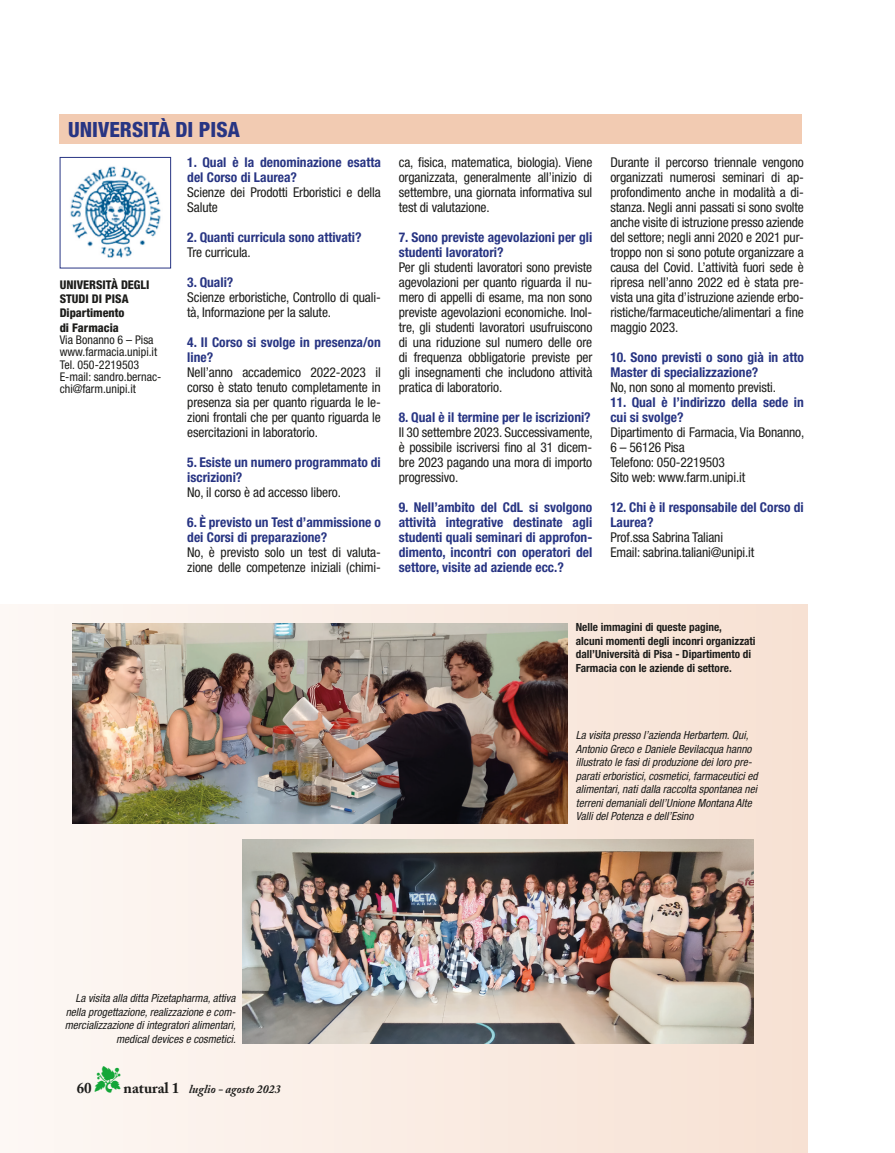
<style>
.page{position:relative;width:895px;height:1153px;background:#fff}
.page>*{position:absolute;margin:0;border:0;box-sizing:border-box;transform-origin:0 0}
.t1{font:800 condensed 21px "Helvetica Neue LT Std";color:#283583}
.t2{font:700 15px "Adobe Caslon Pro";color:#1d1d1b}
.tex{font:condensed 13.5px/15px "Helvetica Neue LT Std";letter-spacing:-.01em;color:#1d1d1b;text-align:justify}
.tit_blu{font:700 condensed 13.5px/15px "Helvetica Neue LT Std";color:#283583}
.t3{font:condensed 12px/12.3px "Helvetica Neue LT Std";color:#1d1d1b}
.t4{font:800 condensed 12px/14.4px "Helvetica Neue LT Std";color:#1d1d1b}
.t5{font:italic 700 12px "Adobe Caslon Pro";color:#1d1d1b}
.t6{font:italic condensed 11.25px/13.5px "Helvetica Neue LT Std";color:#1d1d1b}
.t7{font:700 condensed 11.25px/13.5px "Helvetica Neue LT Std";color:#1d1d1b}
.s1{color:#13a638}
.s2{font-style:normal;font-size:15px}
</style>
<div class="page">
<div style="left:0;top:604px;width:808px;height:548px;background:linear-gradient(to right,#fcf7f4,#f6e0d2)"></div>
<div style="left:60px;top:115px;width:742px;height:29px;background:#f2cbb2"></div>
<img style="left:70px;top:166px;width:91px;height:92px">
<div style="left:60px;top:157px;width:111px;height:111px;border:1px solid #283583"></div>
<img style="left:72px;top:623px;width:495px;height:200px">
<img style="left:243px;top:839px;width:511px;height:203px">
<p class="t1" style="left:68px;top:117px;width:173px">UNIVERSITÀ DI PISA</p>
<p class="t4" style="left:60px;top:277px;width:91px">UNIVERSITÀ DEGLI<br>STUDI DI PISA</p>
<p class="t4" style="left:60px;top:305px;width:66px">Dipartimento</p>
<p class="t4" style="left:60px;top:320px;width:61px">di Farmacia</p>
<p class="t3" style="left:60px;top:333px;width:95px">Via Bonanno 6 – Pisa</p>
<p class="t3" style="left:60px;top:346px;width:99px">www.farmacia.unipi.it</p>
<p class="t3" style="left:60px;top:358px;width:81px">Tel. 050-2219503</p>
<p class="t3" style="left:60px;top:370px;width:103px">E-mail: sandro.bernac&shy;chi@farm.unipi.it</p>
<p class="tit_blu" style="left:187px;top:154px;width:195px">1. Qual è la denominazione esatta del Corso di Laurea?</p>
<p class="tex" style="left:187px;top:184px;width:195px">Scienze dei Prodotti Erboristici e della<br>Salute</p>
<p class="tit_blu" style="left:187px;top:229px;width:176px">2. Quanti curricula sono attivati?</p>
<p class="tex" style="left:187px;top:244px;width:65px">Tre curricula.</p>
<p class="tit_blu" style="left:187px;top:274px;width:48px">3. Quali?</p>
<p class="tex" style="left:187px;top:289px;width:195px">Scienze erboristiche, Controllo di quali&shy;tà, Informazione per la salute.</p>
<p class="tit_blu" style="left:187px;top:334px;width:195px">4. Il Corso si svolge in presenza/on line?</p>
<p class="tex" style="left:187px;top:364px;width:195px">Nell’anno accademico 2022-2023 il corso è stato tenuto completamente in presenza sia per quanto riguarda le le&shy;zioni frontali che per quanto riguarda le esercitazioni in laboratorio.</p>
<p class="tit_blu" style="left:187px;top:454px;width:195px">5. Esiste un numero programmato di iscrizioni?</p>
<p class="tex" style="left:187px;top:484px;width:155px">No, il corso è ad accesso libero.</p>
<p class="tit_blu" style="left:187px;top:514px;width:195px">6. È previsto un Test d’ammissione o dei Corsi di preparazione?</p>
<p class="tex" style="left:187px;top:544px;width:195px">No, è previsto solo un test di valuta&shy;zione delle competenze iniziali (chimi-</p>
<p class="tex" style="left:399px;top:154px;width:195px">ca, fisica, matematica, biologia). Viene organizzata, generalmente all’inizio di settembre, una giornata informativa sul test di valutazione.</p>
<p class="tit_blu" style="left:399px;top:229px;width:195px">7. Sono previste agevolazioni per gli studenti lavoratori?</p>
<p class="tex" style="left:399px;top:259px;width:195px">Per gli studenti lavoratori sono previste agevolazioni per quanto riguarda il nu&shy;mero di appelli di esame, ma non sono previste agevolazioni economiche. Inol&shy;tre, gli studenti lavoratori usufruiscono di una riduzione sul numero delle ore di frequenza obbligatorie previste per gli insegnamenti che includono attività pratica di laboratorio.</p>
<p class="tit_blu" style="left:399px;top:409px;width:193px">8. Qual è il termine per le iscrizioni?</p>
<p class="tex" style="left:399px;top:424px;width:195px">Il 30 settembre 2023. Successivamente, è possibile iscriversi fino al 31 dicem&shy;bre 2023 pagando una mora di importo progressivo.</p>
<p class="tit_blu" style="left:399px;top:499px;width:195px;text-align:justify">9. Nell’ambito del CdL si svolgono attività integrative destinate agli studenti quali seminari di approfon&shy;dimento, incontri con operatori del settore, visite ad aziende ecc.?</p>
<p class="tex" style="left:610px;top:154px;width:195px">Durante il percorso triennale vengono organizzati numerosi seminari di ap&shy;profondimento anche in modalità a di&shy;stanza. Negli anni passati si sono svolte anche visite di istruzione presso aziende del settore; negli anni 2020 e 2021 pur&shy;troppo non si sono potute organizzare a causa del Covid. L’attività fuori sede è ripresa nell’anno 2022 ed è stata pre&shy;vista una gita d’istruzione aziende erbo&shy;ristiche/farmaceutiche/alimentari a fine maggio 2023.</p>
<p class="tit_blu" style="left:610px;top:349px;width:195px">10. Sono previsti o sono già in atto<br>Master di specializzazione?</p>
<p class="tex" style="left:610px;top:379px;width:167px">No, non sono al momento previsti.</p>
<p class="tit_blu" style="left:610px;top:394px;width:195px">11. Qual è l’indirizzo della sede in cui si svolge?</p>
<p class="tex" style="left:610px;top:424px;width:196px">Dipartimento di Farmacia, Via Bonanno,<br>6 – 56126 Pisa</p>
<p class="tex" style="left:610px;top:454px;width:116px">Telefono: 050-2219503</p>
<p class="tex" style="left:610px;top:469px;width:136px">Sito web: www.farm.unipi.it</p>
<p class="tit_blu" style="left:610px;top:499px;width:195px">12. Chi è il responsabile del Corso di<br>Laurea?</p>
<p class="tex" style="left:610px;top:529px;width:114px">Prof.ssa Sabrina Taliani</p>
<p class="tex" style="left:610px;top:544px;width:145px">Email: sabrina.taliani@unipi.it</p>
<p class="t7" style="left:576px;top:620px;width:181px">Nelle immagini di queste pagine,<br>alcuni momenti degli inconri organizzati dall’Università di Pisa - Dipartimento di Farmacia con le aziende di settore.</p>
<p class="t6" style="left:576px;top:728px;width:183px">La visita presso l’azienda Herbartem. Qui, Antonio Greco e Daniele Bevilacqua hanno illustrato le fasi di produzione dei loro pre&shy;parati erboristici, cosmetici, farmaceutici ed alimentari, nati dalla raccolta spontanea nei terreni demaniali dell’Unione Montana Alte Valli del Potenza e dell’Esino</p>
<p class="t6" style="left:65px;top:991px;width:173px;text-align:right">La visita alla ditta Pizetapharma, attiva nella progettazione, realizzazione e com&shy;mercializzazione di integratori alimentari, medical devices e cosmetici.</p>
<p class="t5" style="left:95px;top:1081px;width:188px"><span class="s1">▼</span> <span class="s2">natural 1</span> luglio - agosto 2023</p>
<p class="t2" style="left:77px;top:1079px;width:16px">60</p>
</div>
